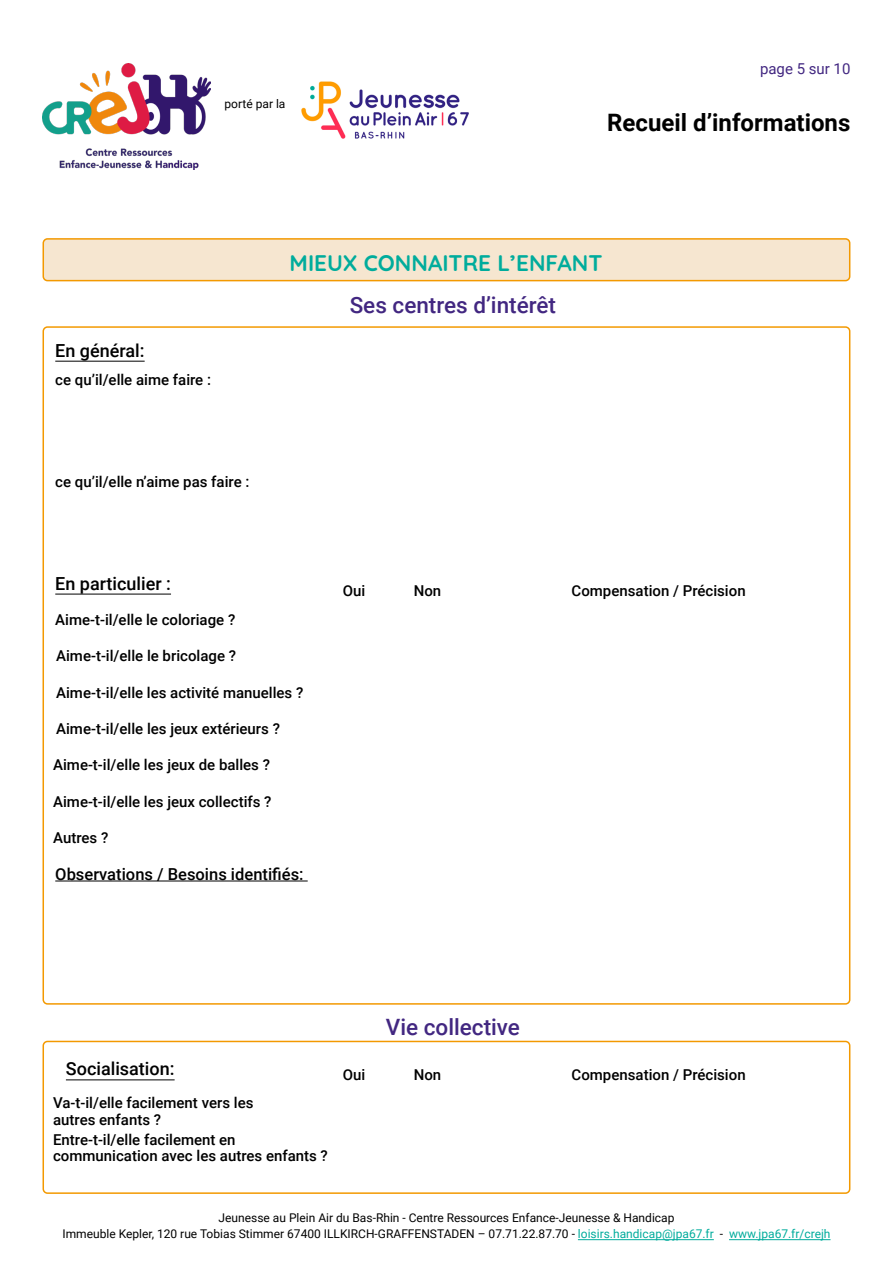
<style>
.page{position:relative;width:893px;height:1263px;background:#fff}
.page>*{position:absolute;margin:0;border:0;box-sizing:border-box;transform-origin:0 0}
.t1{font:700 24px "Roboto";color:#000}
.t2{font:500 22.5px "Roboto";color:#422781}
.t3{font:700 22.5px "Quicksand";color:#00ac9c}
.t4{font:500 18px "Roboto";color:#000}
.t5{font:500 16.5px "Roboto";color:#000}
.t6{font:500 15px/16.5px "Roboto";color:#000}
.t7{font:15px "Roboto";color:#422781}
.t8{font:12px/16.5px "Roboto";color:#000;text-align:center}
.s1{color:#00ac9c}
</style>
<div class="page">
<img style="left:43px;top:63px;width:167px;height:106px">
<img style="left:301px;top:81px;width:168px;height:58px">
<hr style="left:578px;top:1239px;width:136px;height:1px;background:#00ac9c">
<hr style="left:729px;top:1239px;width:101px;height:1px;background:#00ac9c">
<div style="left:43px;top:239px;width:807px;height:42px;background:#f6e6d0;border-radius:4px"></div>
<div style="left:43px;top:238px;width:807px;height:43px;border:2px solid #f39900;border-radius:4px"></div>
<hr style="left:55px;top:361px;width:90px;height:1px;background:#000">
<hr style="left:55px;top:594px;width:116px;height:1px;background:#000">
<hr style="left:55px;top:880px;width:253px;height:1px;background:#000">
<div style="left:43px;top:1041px;width:807px;height:153px;border:2px solid #f39900;border-radius:4px"></div>
<hr style="left:66px;top:1079px;width:109px;height:1px;background:#000">
<p class="t8" style="left:225px;top:95px;width:62px">porté par la</p>
<p class="t7" style="left:760px;top:59px;width:92px">page 5 sur 10</p>
<h1 class="t1" style="left:607px;top:106px;width:245px">Recueil d’informations</h1>
<p class="t4" style="left:55px;top:338px;width:91px">En général:</p>
<p class="t6" style="left:55px;top:370px;width:157px">ce qu’il/elle aime faire :</p>
<p class="t6" style="left:55px;top:472px;width:196px">ce qu’il/elle n’aime pas faire :</p>
<p class="t4" style="left:55px;top:570px;width:117px">En particulier :</p>
<p class="t6" style="left:55px;top:611px;width:182px">Aime-t-il/elle le coloriage ?</p>
<p class="t6" style="left:56px;top:647px;width:181px">Aime-t-il/elle le bricolage ?</p>
<h2 class="t3" style="left:290px;top:244px;width:314px">MIEUX CONNAITRE L’ENFANT</h2>
<h2 class="t2" style="left:350px;top:289px;width:208px">Ses centres d’intérêt</h2>
<p class="t6" style="left:343px;top:582px;width:24px">Oui</p>
<p class="t6" style="left:414px;top:582px;width:29px">Non</p>
<p class="t6" style="left:572px;top:582px;width:176px">Compensation / Précision</p>
<p class="t6" style="left:56px;top:683px;width:249px">Aime-t-il/elle les activité manuelles ?</p>
<p class="t6" style="left:56px;top:720px;width:225px">Aime-t-il/elle les jeux extérieurs ?</p>
<p class="t6" style="left:53px;top:756px;width:218px">Aime-t-il/elle les jeux de balles ?</p>
<p class="t6" style="left:53px;top:792px;width:220px">Aime-t-il/elle les jeux collectifs ?</p>
<p class="t6" style="left:53px;top:829px;width:57px">Autres ?</p>
<p class="t5" style="left:55px;top:862px;width:250px">Observations / Besoins identifiés:</p>
<p class="t4" style="left:66px;top:1056px;width:110px">Socialisation:</p>
<p class="t6" style="left:343px;top:1066px;width:24px">Oui</p>
<p class="t6" style="left:53px;top:1094px;width:202px">Va-t-il/elle facilement vers les autres enfants ?</p>
<p class="t6" style="left:53px;top:1131px;width:276px">Entre-t-il/elle facilement en communication avec les autres enfants ?</p>
<h2 class="t2" style="left:386px;top:1011px;width:136px">Vie collective</h2>
<p class="t6" style="left:414px;top:1066px;width:29px">Non</p>
<p class="t6" style="left:572px;top:1066px;width:176px">Compensation / Précision</p>
<p class="t8" style="left:62px;top:1209px;width:770px">Jeunesse au Plein Air du Bas-Rhin - Centre Ressources Enfance-Jeunesse &amp; Handicap<br>Immeuble Kepler, 120 rue Tobias Stimmer 67400 ILLKIRCH-GRAFFENSTADEN – 07.71.22.87.70 - <span class="s1">loisirs.handicap@jpa67.fr</span> - <span class="s1">www.jpa67.fr/crejh</span></p>
</div>
